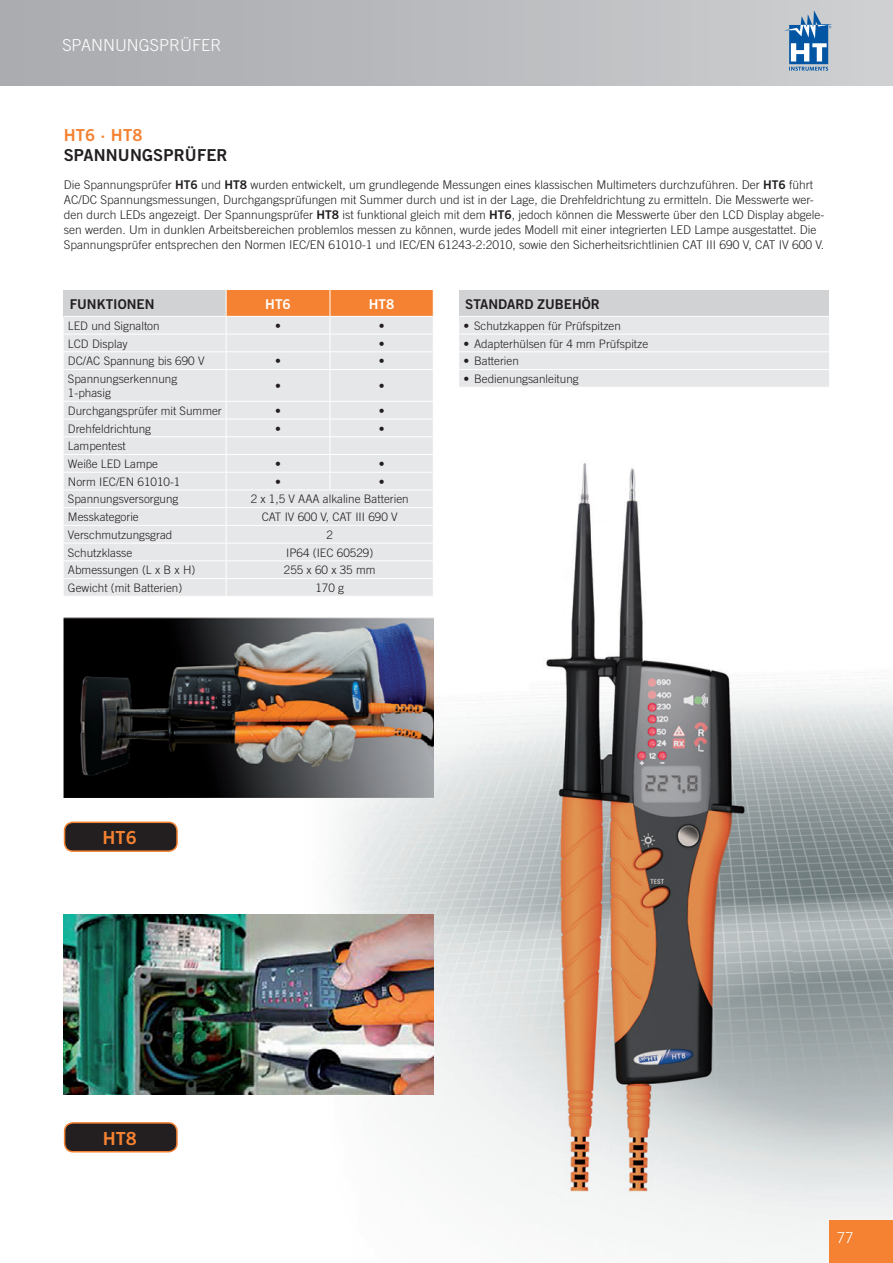
<style>
.page{position:relative;width:893px;height:1263px;background:#fff}
.page>*{position:absolute;margin:0;border:0;box-sizing:border-box;transform-origin:0 0}
.t1{font:18px "Trade Gothic LT Bold Two";color:#f48232}
.t2{font:300 16.5px "Trade Gothic LT";color:#fff}
.t3{font:16.5px "Trade Gothic LT Bold Two";letter-spacing:.01em;color:#231f20}
.t4{font:16.5px "Trade Gothic LT Bold Two";letter-spacing:.01em;color:#f48232}
.t5{font:300 15px "Trade Gothic LT";color:#fff}
.t6{font:13.5px "Trade Gothic LT Bold Two";color:#231f20}
.t7{font:13.5px "Trade Gothic LT Bold Two";color:#fff}
.t8{font:300 12px/15px "Trade Gothic LT";color:#231f20}
.t9{font:300 11.7px/14.1px "Trade Gothic LT";color:#231f20}
.s1{font-family:"Trade Gothic LT Bold Two";font-weight:400}
</style>
<div class="page">
<img style="left:63px;top:617px;width:830px;height:634px">
<img style="left:480px;top:463px;width:313px;height:730px">
<img style="left:64px;top:915px;width:370px;height:179px">
<img style="left:64px;top:618px;width:370px;height:179px">
<div style="left:64px;top:290px;width:162px;height:26px;background:#d1d2d4"></div>
<div style="left:64px;top:317px;width:369px;height:279px;background:#e6e7e9"></div>
<hr style="left:64px;top:334px;width:162px;height:1px;background:#fff">
<hr style="left:64px;top:351px;width:162px;height:1px;background:#fff">
<hr style="left:64px;top:369px;width:162px;height:1px;background:#fff">
<hr style="left:226px;top:369px;width:104px;height:1px;background:#fff">
<hr style="left:330px;top:369px;width:104px;height:1px;background:#fff">
<hr style="left:64px;top:401px;width:162px;height:1px;background:#fff">
<hr style="left:226px;top:401px;width:104px;height:1px;background:#fff">
<hr style="left:330px;top:401px;width:104px;height:1px;background:#fff">
<hr style="left:64px;top:419px;width:162px;height:1px;background:#fff">
<hr style="left:226px;top:419px;width:104px;height:1px;background:#fff">
<hr style="left:330px;top:419px;width:104px;height:1px;background:#fff">
<hr style="left:64px;top:436px;width:162px;height:1px;background:#fff">
<hr style="left:226px;top:436px;width:104px;height:1px;background:#fff">
<hr style="left:330px;top:436px;width:104px;height:1px;background:#fff">
<hr style="left:64px;top:454px;width:162px;height:1px;background:#fff">
<hr style="left:226px;top:454px;width:104px;height:1px;background:#fff">
<hr style="left:330px;top:454px;width:104px;height:1px;background:#fff">
<hr style="left:64px;top:472px;width:162px;height:1px;background:#fff">
<hr style="left:226px;top:472px;width:104px;height:1px;background:#fff">
<hr style="left:330px;top:472px;width:104px;height:1px;background:#fff">
<hr style="left:64px;top:489px;width:162px;height:1px;background:#fff">
<hr style="left:226px;top:489px;width:104px;height:1px;background:#fff">
<hr style="left:330px;top:489px;width:104px;height:1px;background:#fff">
<hr style="left:64px;top:507px;width:162px;height:1px;background:#fff">
<hr style="left:226px;top:507px;width:104px;height:1px;background:#fff">
<hr style="left:330px;top:507px;width:104px;height:1px;background:#fff">
<hr style="left:64px;top:525px;width:162px;height:1px;background:#fff">
<hr style="left:226px;top:525px;width:104px;height:1px;background:#fff">
<hr style="left:330px;top:525px;width:104px;height:1px;background:#fff">
<hr style="left:64px;top:543px;width:162px;height:1px;background:#fff">
<hr style="left:226px;top:543px;width:104px;height:1px;background:#fff">
<hr style="left:330px;top:543px;width:104px;height:1px;background:#fff">
<hr style="left:64px;top:560px;width:162px;height:1px;background:#fff">
<hr style="left:226px;top:560px;width:104px;height:1px;background:#fff">
<hr style="left:330px;top:560px;width:104px;height:1px;background:#fff">
<hr style="left:64px;top:578px;width:162px;height:1px;background:#fff">
<hr style="left:226px;top:578px;width:104px;height:1px;background:#fff">
<hr style="left:330px;top:578px;width:104px;height:1px;background:#fff">
<svg style="left:226px;top:290px;width:208px;height:79px;background:#ebc7ae"></svg>
<hr style="left:226px;top:370px;width:1px;height:31px;background:#fff">
<hr style="left:330px;top:370px;width:1px;height:31px;background:#fff">
<svg style="left:330px;top:402px;width:1px;height:87px"></svg>
<svg style="left:226px;top:402px;width:1px;height:194px"></svg>
<hr style="left:226px;top:316px;width:104px;height:1px;background:#fff">
<hr style="left:330px;top:316px;width:104px;height:1px;background:#fff">
<div style="left:459px;top:290px;width:370px;height:26px;background:#d1d2d4"></div>
<div style="left:459px;top:317px;width:370px;height:70px;background:#e6e7e9"></div>
<hr style="left:459px;top:334px;width:370px;height:1px;background:#fff">
<hr style="left:459px;top:351px;width:370px;height:1px;background:#fff">
<hr style="left:459px;top:369px;width:370px;height:1px;background:#fff">
<div style="left:65px;top:1123px;width:112px;height:29px;background:#231f20;border-radius:9px"></div>
<div style="left:64px;top:1122px;width:114px;height:30px;border:2px solid #f48232;border-radius:9px"></div>
<div style="left:65px;top:822px;width:112px;height:29px;background:#231f20;border-radius:9px"></div>
<div style="left:64px;top:821px;width:114px;height:31px;border:2px solid #f48232;border-radius:9px"></div>
<div style="left:829px;top:1220px;width:64px;height:43px;background:#f48232"></div>
<div style="left:0;top:0;width:893px;height:85px;background:linear-gradient(to right,#a8a9ad,#cecfd0)"></div>
<svg style="left:784px;top:10px;width:49px;height:61px;background:#80a3c3"></svg>
<h2 class="t2" style="left:62px;top:35px;width:160px">SPANNUNGSPRÜFER</h2>
<h2 class="t2" style="left:64px;top:35px;width:100px">MULTIMETER</h2>
<h2 class="t4" style="left:64px;top:125px;width:80px">HT6 · HT8</h2>
<h2 class="t3" style="left:64px;top:145px;width:165px">SPANNUNGSPRÜFER</h2>
<p class="t8" style="left:64px;top:177px;width:762px">Die Spannungsprüfer <span class="s1">HT6</span> und <span class="s1">HT8</span> wurden entwickelt, um grundlegende Messungen eines klassischen Multimeters durchzuführen. Der <span class="s1">HT6</span> führt AC/DC Spannungsmessungen, Durchgangsprüfungen mit Summer durch und ist in der Lage, die Drehfeldrichtung zu ermitteln. Die Messwerte wer&shy;den durch LEDs angezeigt. Der Spannungsprüfer <span class="s1">HT8</span> ist funktional gleich mit dem <span class="s1">HT6</span>, jedoch können die Messwerte über den LCD Display abgele&shy;sen werden. Um in dunklen Arbeitsbereichen problemlos messen zu können, wurde jedes Modell mit einer integrierten LED Lampe ausgestattet. Die Spannungsprüfer entsprechen den Normen IEC/EN 61010-1 und IEC/EN 61243-2:2010, sowie den Sicherheitsrichtlinien CAT III 690 V, CAT IV 600 V.</p>
<p class="t6" style="left:70px;top:295px;width:86px">FUNKTIONEN</p>
<p class="t7" style="left:265px;top:295px;width:27px">HT6</p>
<p class="t7" style="left:369px;top:295px;width:27px">HT8</p>
<p class="t9" style="left:68px;top:318px;width:93px">LED und Signalton</p>
<p class="t9" style="left:275px;top:318px;width:7px">•</p>
<p class="t9" style="left:379px;top:318px;width:7px">•</p>
<p class="t9" style="left:68px;top:336px;width:61px">LCD Display</p>
<p class="t9" style="left:379px;top:336px;width:7px">•</p>
<p class="t9" style="left:68px;top:354px;width:138px">DC/AC Spannung bis 690 V</p>
<p class="t9" style="left:275px;top:354px;width:7px">•</p>
<p class="t9" style="left:379px;top:354px;width:7px">•</p>
<p class="t9" style="left:68px;top:372px;width:111px">Spannungserkennung<br>1-phasig</p>
<p class="t9" style="left:275px;top:379px;width:7px">•</p>
<p class="t9" style="left:379px;top:379px;width:7px">•</p>
<p class="t9" style="left:68px;top:403px;width:155px">Durchgangsprüfer mit Summer</p>
<p class="t9" style="left:275px;top:403px;width:7px">•</p>
<p class="t9" style="left:379px;top:403px;width:7px">•</p>
<p class="t9" style="left:68px;top:421px;width:85px">Drehfeldrichtung</p>
<p class="t9" style="left:275px;top:421px;width:7px">•</p>
<p class="t9" style="left:379px;top:421px;width:7px">•</p>
<p class="t9" style="left:68px;top:437px;width:92px;line-height:17.7px">Lampentest<br>Weiße LED Lampe</p>
<p class="t9" style="left:275px;top:457px;width:7px">•</p>
<p class="t9" style="left:379px;top:457px;width:7px">•</p>
<p class="t9" style="left:68px;top:474px;width:114px">Norm IEC/EN 61010-1</p>
<p class="t9" style="left:275px;top:474px;width:7px">•</p>
<p class="t9" style="left:379px;top:474px;width:7px">•</p>
<p class="t9" style="left:68px;top:492px;width:112px">Spannungsversorgung</p>
<p class="t9" style="left:251px;top:492px;width:159px">2 x 1,5 V AAA alkaline Batterien</p>
<p class="t9" style="left:68px;top:510px;width:72px">Messkategorie</p>
<p class="t9" style="left:262px;top:510px;width:137px">CAT IV 600 V, CAT III 690 V</p>
<p class="t9" style="left:68px;top:527px;width:106px">Verschmutzungsgrad</p>
<p class="t9" style="left:326px;top:527px;width:8px">2</p>
<p class="t9" style="left:68px;top:545px;width:66px">Schutzklasse</p>
<p class="t9" style="left:286px;top:545px;width:89px">IP64 (IEC 60529)</p>
<p class="t9" style="left:68px;top:563px;width:129px">Abmessungen (L x B x H)</p>
<p class="t9" style="left:284px;top:563px;width:93px">255 x 60 x 35 mm</p>
<p class="t9" style="left:68px;top:581px;width:116px">Gewicht (mit Batterien)</p>
<p class="t9" style="left:315px;top:581px;width:30px">170 g</p>
<p class="t6" style="left:465px;top:295px;width:136px">STANDARD ZUBEHÖR</p>
<p class="t9" style="left:463px;top:318px;width:159px">• Schutzkappen für Prüfspitzen</p>
<p class="t9" style="left:463px;top:336px;width:186px">• Adapterhülsen für 4 mm Prüfspitze</p>
<p class="t9" style="left:463px;top:354px;width:57px">• Batterien</p>
<p class="t9" style="left:463px;top:372px;width:117px">• Bedienungsanleitung</p>
<h1 class="t1" style="left:103px;top:826px;width:36px">HT6</h1>
<h1 class="t1" style="left:103px;top:1127px;width:36px">HT8</h1>
<p class="t5" style="left:837px;top:1228px;width:18px">77</p>
</div>
